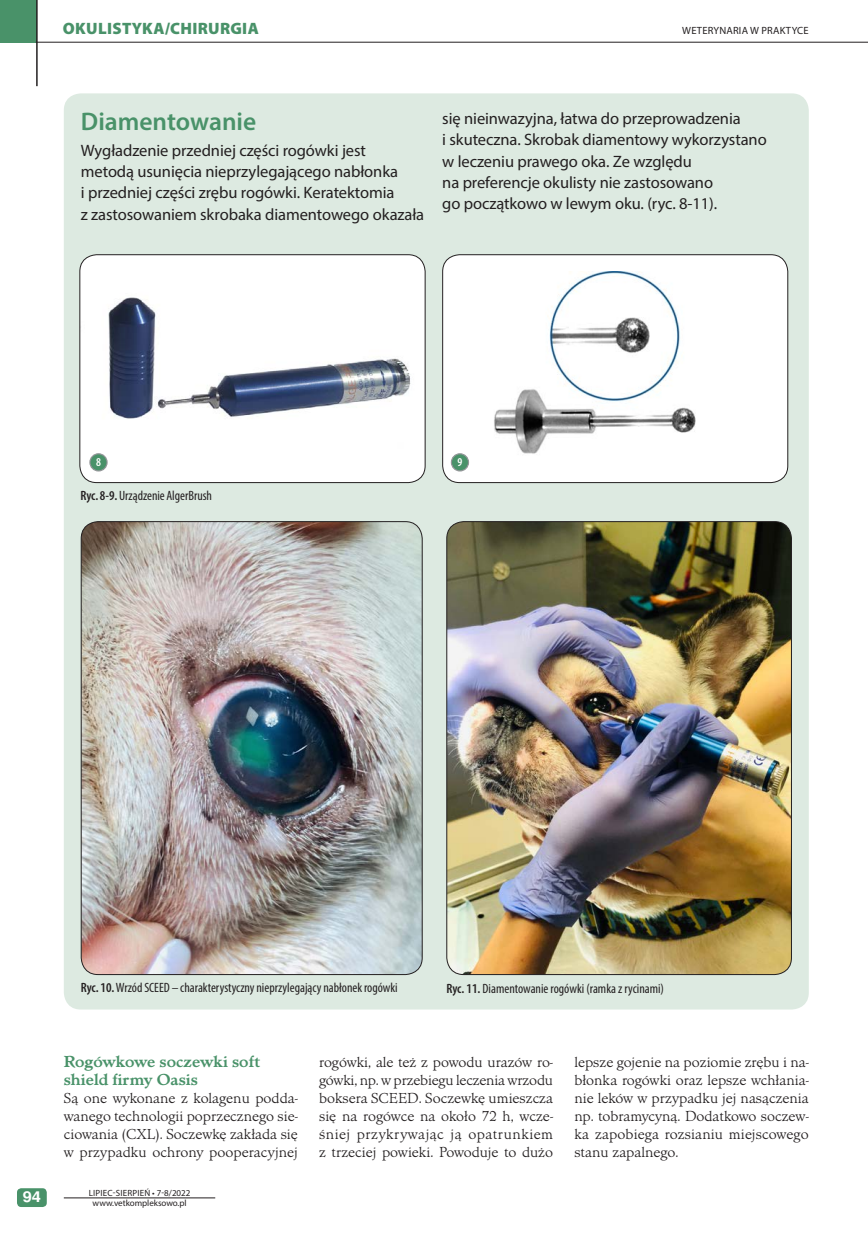
<style>
.page{position:relative;width:868px;height:1234px;background:#fff}
.page>*{position:absolute;margin:0;border:0;box-sizing:border-box;transform-origin:0 0}
.t1{font:600 25.5px "Myriad Pro";color:#499269}
.t2{font:16.5px/21.3px "Myriad Pro";letter-spacing:-.005em;color:#231f20}
.t3{font:700 16.5px/18px "Minister TCE";color:#499269}
.t4{font:900 16.5px "Myriad Pro";letter-spacing:.02em;color:#499269}
.t5{font:300 15px/18.1px "Minister TCE";letter-spacing:.005em;color:#231f20;text-align:justify}
.t6{font:700 15px "Nimbus San LCE";color:#fff;scale:1.1 1}
.t7{font:condensed 13.5px "Myriad Pro";color:#231f20}
.t8{font:600 condensed 12px "Myriad Pro";color:#fff}
.t9{font:10.5px "Myriad Pro";letter-spacing:.02em;color:#231f20}
.t10{font:9px "Myriad Pro";letter-spacing:.02em;color:#231f20}
.t11{font:9px "Myriad Pro";color:#231f20}
.s1{font-weight:600}
</style>
<div class="page">
<div style="left:0;top:0;width:37px;height:42px;background:#499269"></div>
<hr style="left:36px;top:0;width:2px;height:86px;background:#231f20">
<hr style="left:36px;top:42px;width:831px;height:1px;background:#231f20">
<div style="left:17px;top:1187px;width:30px;height:19px;background:#499269;border-radius:4px"></div>
<hr style="left:64px;top:1197px;width:151px;height:1px;background:#231f20">
<div style="left:64px;top:93px;width:744px;height:916px;background:#ddeae1;border-radius:17px"></div>
<div style="left:80px;top:255px;width:345px;height:227px;background:#fff;border-radius:17px"></div>
<img style="left:80px;top:258px;width:331px;height:221px">
<div style="left:79px;top:254px;width:346px;height:229px;border:1px solid #231f20;border-radius:17px"></div>
<div style="left:442px;top:255px;width:345px;height:227px;background:#fff;border-radius:17px"></div>
<img style="left:452px;top:272px;width:244px;height:185px">
<div style="left:442px;top:254px;width:346px;height:229px;border:1px solid #231f20;border-radius:17px"></div>
<img style="left:81px;top:521px;width:341px;height:453px">
<img style="left:446px;top:521px;width:345px;height:453px">
<div style="left:90px;top:453px;width:17px;height:18px;background:#499269;border-radius:50%"></div>
<div style="left:89px;top:453px;width:19px;height:18px;border:1px solid #939598;border-radius:50%"></div>
<div style="left:451px;top:453px;width:17px;height:18px;background:#499269;border-radius:50%"></div>
<div style="left:450px;top:453px;width:19px;height:18px;border:1px solid #939598;border-radius:50%"></div>
<p class="t4" style="left:63px;top:17px;width:197px">OKULISTYKA/CHIRURGIA</p>
<p class="t9" style="left:682px;top:24px;width:128px">WETERYNARIA W PRAKTYCE</p>
<h1 class="t1" style="left:81px;top:105px;width:177px">Diamentowanie</h1>
<p class="t2" style="left:81px;top:139px;width:345px">Wygładzenie przedniej części rogówki jest<br>metodą usunięcia nieprzylegającego nabłonka<br>i przedniej części zrębu rogówki. Keratektomia<br>z zastosowaniem skrobaka diamentowego okazała</p>
<p class="t2" style="left:442px;top:108px;width:326px">się nieinwazyjna, łatwa do przeprowadzenia<br>i skuteczna. Skrobak diamentowy wykorzystano w leczeniu prawego oka. Ze względu<br>na preferencje okulisty nie zastosowano<br>go początkowo w lewym oku. (ryc. 8-11).</p>
<p class="t8" style="left:96px;top:455px;width:6px">8</p>
<p class="t8" style="left:457px;top:455px;width:6px">9</p>
<p class="t7" style="left:80px;top:487px;width:133px"><span class="s1">Ryc. 8-9.</span> Urządzenie AlgerBrush</p>
<p class="t7" style="left:81px;top:979px;width:318px"><span class="s1">Ryc. 10.</span> Wrzód SCEED – charakterystyczny nieprzylegający nabłonek rogówki</p>
<p class="t7" style="left:446px;top:979px;width:219px"><span class="s1">Ryc. 11.</span> Diamentowanie rogówki (ramka z rycinami)</p>
<p class="t6" style="left:23px;top:1187px;width:18px">94</p>
<p class="t3" style="left:64px;top:1052px;width:198px">Rogówkowe soczewki soft shield firmy Oasis</p>
<p class="t5" style="left:64px;top:1088px;width:235px">Są one wykonane z kolagenu podda&shy;wanego technologii poprzecznego sie&shy;ciowania (CXL). Soczewkę zakłada się w przypadku ochrony pooperacyjnej</p>
<p class="t10" style="left:89px;top:1186px;width:103px">LIPIEC-SIERPIEŃ • 7-8/2022</p>
<p class="t11" style="left:93px;top:1197px;width:95px">www.vetkompleksowo.pl</p>
<p class="t5" style="left:319px;top:1052px;width:235px">rogówki, ale też z powodu urazów ro&shy;gówki, np. w przebiegu leczenia wrzodu boksera SCEED. Soczewkę umieszcza się na rogówce na około 72 h, wcze&shy;śniej przykrywając ją opatrunkiem z trzeciej powieki. Powoduje to dużo</p>
<p class="t5" style="left:574px;top:1052px;width:236px">lepsze gojenie na poziomie zrębu i na&shy;błonka rogówki oraz lepsze wchłania&shy;nie leków w przypadku jej nasączenia np. tobramycyną. Dodatkowo soczew&shy;ka zapobiega rozsianiu miejscowego stanu zapalnego.</p>
</div>
